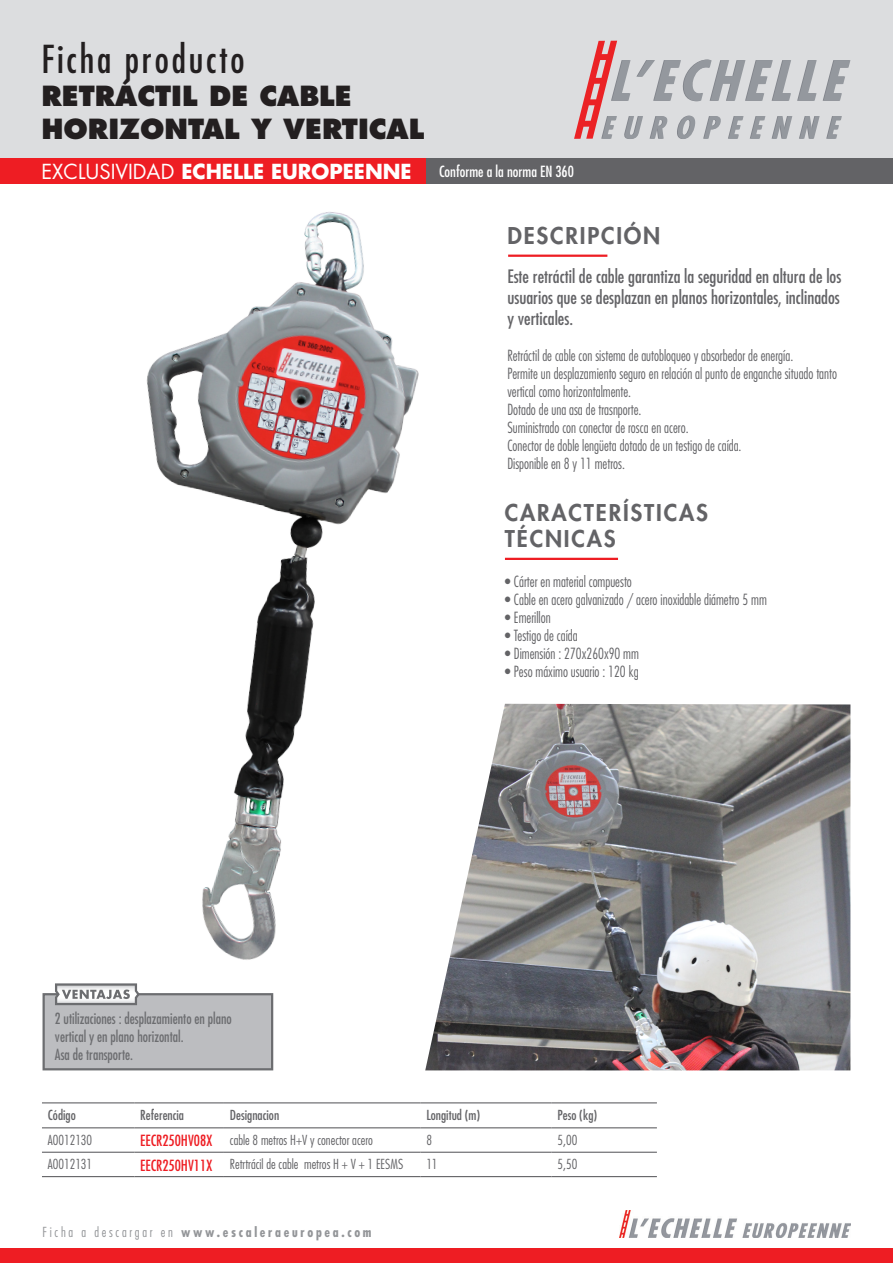
<style>
.page{position:relative;width:893px;height:1263px;background:#fff}
.page>*{position:absolute;margin:0;border:0;box-sizing:border-box;transform-origin:0 0}
.t1{font:condensed 37.5px "Futura Std";letter-spacing:.075em;color:#231f20}
.t2{font:800 27px/33px "Futura Std";color:#231f20}
.t3{font:800 22.5px "Futura Std";letter-spacing:.08em;color:#636366}
.t4{font:700 20.1px "Futura Std";color:#fff}
.t5{font:condensed 18px/21px "Futura Std";color:#636366;text-align:justify}
.t6{font:300 condensed 15px/18px "Futura Std";color:#636366;scale:.94 1}
.prod_avantages{font:condensed 15px/18px "Futura Std";color:#6c6d70;scale:.94 1}
.t7{font:condensed 15px "Futura Std";color:#ee1d23}
.t8{font:condensed 15px "Futura Std";color:#fff}
.t9{font:300 condensed 13.5px "Futura Std";color:#636366}
.t10{font:condensed 13.5px "Futura Std";color:#636366}
.t11{font:700 condensed 13.5px "Futura Std";letter-spacing:.2em;color:#939598}
.s1{font-weight:400}
.s2{font-weight:300}
</style>
<div class="page">
<div style="left:0;top:1248px;width:893px;height:15px;background:#ee1d23"></div>
<div style="left:0;top:0;width:893px;height:158px;background:#dcdddf"></div>
<img style="left:620px;top:1210px;width:230px;height:27px">
<div style="left:426px;top:158px;width:467px;height:26px;background:#636366"></div>
<hr style="left:508px;top:255px;width:99px;height:2px;background:#ee1d23">
<hr style="left:505px;top:558px;width:113px;height:2px;background:#ee1d23">
<div style="left:42px;top:1012px;width:232px;height:59px;background:#bcbdc0"></div>
<svg style="left:574px;top:41px;width:276px;height:98px"></svg>
<img style="left:0;top:158px;width:581px;height:854px">
<img style="left:425px;top:704px;width:425px;height:366px">
<hr style="left:42px;top:1102px;width:92px;height:1px;background:#636366">
<hr style="left:134px;top:1102px;width:90px;height:1px;background:#636366">
<hr style="left:224px;top:1102px;width:196px;height:1px;background:#636366">
<hr style="left:420px;top:1102px;width:132px;height:1px;background:#636366">
<hr style="left:552px;top:1102px;width:105px;height:1px;background:#636366">
<hr style="left:42px;top:1127px;width:92px;height:1px;background:#636366">
<hr style="left:134px;top:1127px;width:90px;height:1px;background:#636366">
<hr style="left:224px;top:1127px;width:196px;height:1px;background:#636366">
<hr style="left:420px;top:1127px;width:132px;height:1px;background:#636366">
<hr style="left:552px;top:1127px;width:105px;height:1px;background:#636366">
<hr style="left:42px;top:1152px;width:92px;height:1px;background:#636366">
<hr style="left:134px;top:1152px;width:90px;height:1px;background:#636366">
<hr style="left:224px;top:1152px;width:196px;height:1px;background:#636366">
<hr style="left:420px;top:1152px;width:132px;height:1px;background:#636366">
<hr style="left:552px;top:1152px;width:105px;height:1px;background:#636366">
<hr style="left:42px;top:1176px;width:92px;height:1px;background:#636366">
<hr style="left:134px;top:1176px;width:90px;height:1px;background:#636366">
<hr style="left:224px;top:1176px;width:196px;height:1px;background:#636366">
<hr style="left:420px;top:1176px;width:132px;height:1px;background:#636366">
<hr style="left:552px;top:1176px;width:105px;height:1px;background:#636366">
<p class="t1" style="left:41px;top:37px;width:205px">Ficha producto</p>
<p class="t2" style="left:41px;top:79px;width:384px">RETRÁCTIL DE CABLE<br>HORIZONTAL Y VERTICAL</p>
<h3 class="t4" style="left:41px;top:158px;width:372px"><span class="s1">EXCLUSIVIDAD</span> ECHELLE EUROPEENNE</h3>
<p class="t8" style="left:439px;top:163px;width:136px">Conforme a la norma EN 360</p>
<p class="prod_avantages" style="left:55px;top:1009px;width:190px">2 utilizaciones : desplazamiento en plano vertical y en plano horizontal.</p>
<p class="prod_avantages" style="left:55px;top:1045px;width:85px">Asa de transporte.</p>
<p class="t3" style="left:507px;top:222px;width:154px">DESCRIPCIÓN</p>
<p class="t5" style="left:507px;top:266px;width:335px">Este retráctil de cable garantiza la seguridad en altura de los usuarios que se desplazan en planos horizontales, inclinados y verticales.</p>
<p class="t6" style="left:507px;top:347px;width:306px">Retráctil de cable con sistema de autobloqueo y absorbedor de energía.</p>
<p class="t6" style="left:507px;top:365px;width:352px">Permite un desplazamiento seguro en relación al punto de enganche situado tanto vertical como horizontalmente.</p>
<p class="t6" style="left:507px;top:401px;width:144px">Dotado de una asa de trasnporte.</p>
<p class="t6" style="left:507px;top:419px;width:194px">Suministrado con conector de rosca en acero.</p>
<p class="t6" style="left:507px;top:437px;width:251px">Conector de doble lengüeta dotado de un testigo de caída.</p>
<p class="t6" style="left:507px;top:455px;width:127px">Disponible en 8 y 11 metros.</p>
<p class="t3" style="left:505px;top:499px;width:204px">CARACTERÍSTICAS</p>
<p class="t3" style="left:505px;top:524px;width:112px">TÉCNICAS</p>
<p class="t6" style="left:505px;top:573px;width:137px">• Cárter en material compuesto</p>
<p class="t6" style="left:505px;top:591px;width:280px">• Cable en acero galvanizado / acero inoxidable diámetro 5 mm</p>
<p class="t6" style="left:505px;top:609px;width:50px">• Emerillon</p>
<p class="t6" style="left:505px;top:627px;width:79px">• Testigo de caída</p>
<p class="t6" style="left:505px;top:645px;width:144px">• Dimensión : 270x260x90 mm</p>
<p class="t6" style="left:505px;top:663px;width:144px">• Peso máximo usuario : 120 kg</p>
<p class="t10" style="left:48px;top:1107px;width:29px">Código</p>
<p class="t10" style="left:140px;top:1107px;width:45px">Referencia</p>
<p class="t10" style="left:230px;top:1107px;width:51px">Designacion</p>
<p class="t10" style="left:426px;top:1107px;width:55px">Longitud (m)</p>
<p class="t10" style="left:558px;top:1107px;width:41px">Peso (kg)</p>
<p class="t9" style="left:48px;top:1132px;width:46px">A0012130</p>
<p class="t7" style="left:140px;top:1132px;width:74px">EECR250HV08X</p>
<p class="t9" style="left:230px;top:1132px;width:145px">cable 8 metros H+V y conector acero</p>
<p class="t9" style="left:426px;top:1132px;width:7px">8</p>
<p class="t9" style="left:558px;top:1132px;width:21px">5,00</p>
<p class="t9" style="left:48px;top:1156px;width:46px">A0012131</p>
<p class="t7" style="left:140px;top:1156px;width:74px">EECR250HV11X</p>
<p class="t9" style="left:230px;top:1156px;width:175px">Retrtrácil de cable metros H + V + 1 EESMS</p>
<p class="t9" style="left:426px;top:1156px;width:13px">11</p>
<p class="t9" style="left:558px;top:1156px;width:21px">5,50</p>
<p class="t11" style="left:43px;top:1223px;width:331px"><span class="s2">Ficha a descargar en</span> www.escaleraeuropea.com</p>
</div>
